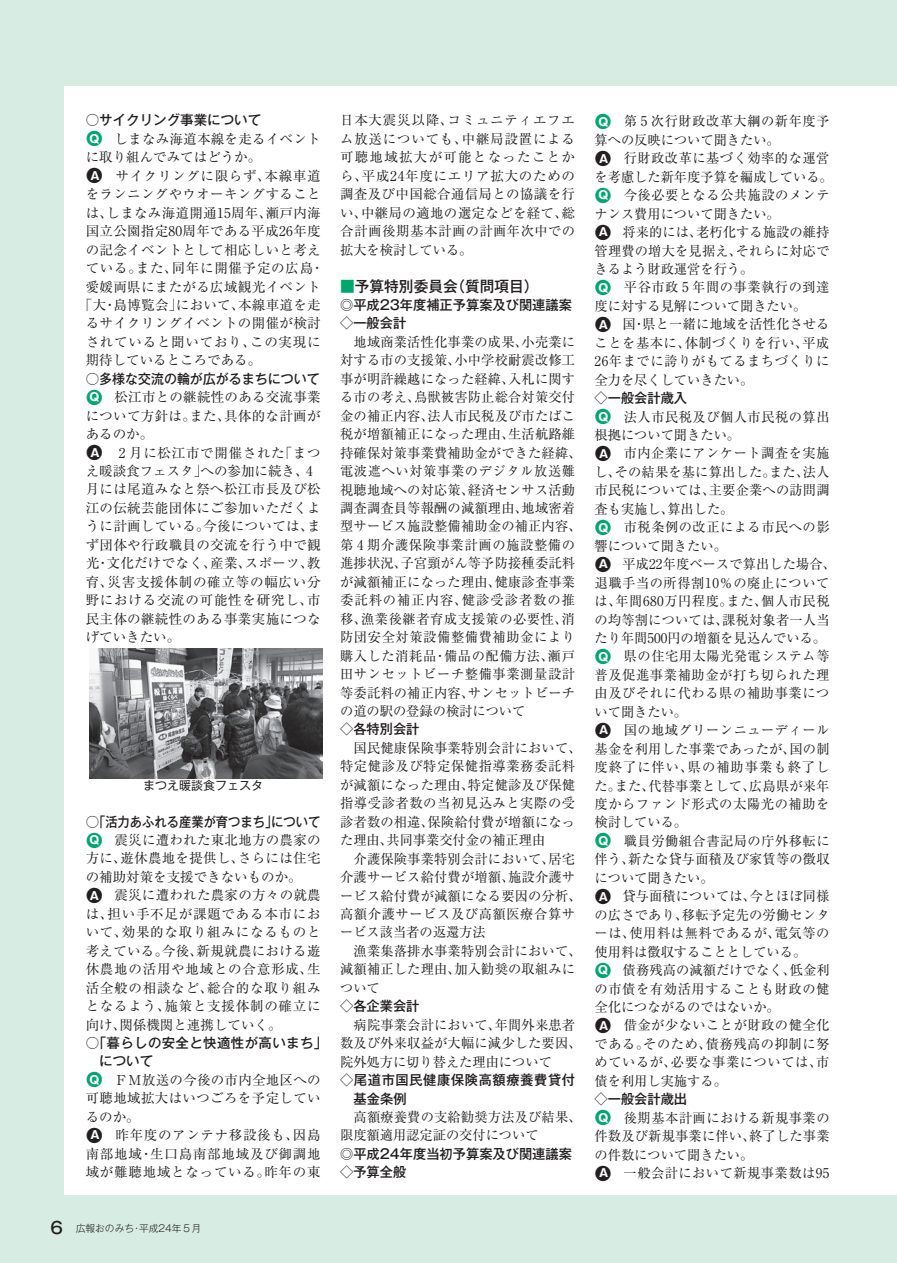
<style>
.page{position:relative;width:897px;height:1263px;background:#d7ece2}
.page>*{position:absolute;margin:0;border:0;box-sizing:border-box;transform-origin:0 0}
.t1{font:700 17.25px "Gothic MB101 Pro";color:#231f20}
.t2{font:500 15px "Gothic MB101 Pro";color:#231f20}
.t3{font:13.5px/18.5px "Ryumin Pro";letter-spacing:.02em;color:#231f20;text-align:justify}
.t4{font:500 13.5px/18.5px "Gothic MB101 Pro";color:#231f20}
.t5{font:13.5px/18.5px "Ryumin Pro";letter-spacing:.04em;color:#231f20}
.t6{font:13.5px/18.5px "Ryumin Pro";color:#231f20}
.t7{font:13.5px "Ryumin Pro";letter-spacing:.055em;color:#231f20}
.t8{font:500 13.5px/18.5px "Gothic MB101 Pro";letter-spacing:.025em;color:#231f20}
.t9{font:500 13.5px/18.5px "Gothic MB101 Pro";letter-spacing:.045em;color:#231f20}
.t10{font:13.5px "Ryumin Pro";letter-spacing:.05em;color:#231f20}
.t11{font:12px "Gothic MB101 Pro";color:#231f20}
.t12{font:300 9.75px "Gothic MB101 Pro";color:#231f20}
.s1{font-family:"Gothic MB101 Pro";font-weight:700;font-size:17.25px;color:#00a76d}
.s2{font-family:"Gothic MB101 Pro";font-weight:700;font-size:11.25px;color:#fff}
.s3{font-family:"Gothic MB101 Pro";font-weight:700;font-size:17.25px}
.s4{font-size:11.25px;color:#fff}
.s5{font-weight:500;font-size:16.5px}
.s6{color:#00a76d}
</style>
<div class="page">
<hr style="left:893px;top:87px;width:4px;height:1108px;background:#fff">
<div style="left:64px;top:87px;width:829px;height:1108px;background:#fff"></div>
<img style="left:90px;top:648px;width:233px;height:130px">
<p class="t4" style="left:86px;top:109px;width:177px">○サイクリング事業について</p>
<p class="t3" style="left:86px;top:129px;width:236px"><span class="s1">●</span><span class="s2">Q</span>　しまなみ海道本線を走るイベントに取り組んでみてはどうか。</p>
<p class="t10" style="left:86px;top:165px;width:236px"><span class="s3">●</span><span class="s2">A</span>　サイクリングに限らず、本線車道</p>
<p class="t3" style="left:86px;top:184px;width:236px">をランニングやウオーキングすること</p>
<p class="t3" style="left:86px;top:203px;width:236px">は、しまなみ海道開通15周年、瀬戸内海</p>
<p class="t3" style="left:86px;top:221px;width:236px">国立公園指定80周年である平成26年度</p>
<p class="t3" style="left:86px;top:239px;width:236px">の記念イベントとして相応しいと考え</p>
<p class="t7" style="left:86px;top:257px;width:240px">ている。また、同年に開催予定の広島・</p>
<p class="t3" style="left:86px;top:276px;width:236px">愛媛両県にまたがる広域観光イベント</p>
<p class="t3" style="left:79px;top:295px;width:243px">「大・島博覧会」において、本線車道を走</p>
<p class="t3" style="left:86px;top:313px;width:236px">るサイクリングイベントの開催が検討</p>
<p class="t7" style="left:86px;top:331px;width:236px">されていると聞いており、この実現に</p>
<p class="t6" style="left:86px;top:350px;width:177px">期待しているところである。</p>
<p class="t4" style="left:86px;top:368px;width:235px">○多様な交流の輪が広がるまちについて</p>
<p class="t3" style="left:86px;top:387px;width:236px"><span class="s1">●</span><span class="s2">Q</span>　松江市との継続性のある交流事業について方針は。また、具体的な計画があるのか。</p>
<p class="t1" style="left:86px;top:438px;width:19px">●<span class="s4">A</span></p>
<p class="t3" style="left:86px;top:442px;width:236px;text-align:left;text-indent:33px">2 月に松江市で開催された「まつえ暖談食フェスタ」への参加に続き、4月には尾道みなと祭へ松江市長及び松江の伝統芸能団体にご参加いただくように計画している。今後については、まず団体や行政職員の交流を行う中で観光・文化だけでなく、産業、スポーツ、教育、災害支援体制の確立等の幅広い分野における交流の可能性を研究し、市民主体の継続性のある事業実施につなげていきたい。</p>
<p class="t11" style="left:143px;top:775px;width:121px">まつえ暖談食フェスタ</p>
<p class="t4" style="left:86px;top:811px;width:236px">○「活力あふれる産業が育つまち」について</p>
<p class="t3" style="left:86px;top:830px;width:236px"><span class="s1">●</span><span class="s2">Q</span>　震災に遭われた東北地方の農家の方に、遊休農地を提供し、さらには住宅の補助対策を支援できないものか。</p>
<p class="t3" style="left:86px;top:885px;width:236px"><span class="s3">●</span><span class="s2">A</span>　震災に遭われた農家の方々の就農は、担い手不足が課題である本市において、効果的な取り組みになるものと考えている。今後、新規就農における遊休農地の活用や地域との合意形成、生活全般の相談など、総合的な取り組みとなるよう、施策と支援体制の確立に向け、関係機関と連携していく。</p>
<p class="t8" style="left:99px;top:1032px;width:230px;text-indent:-14px">○「暮らしの安全と快適性が高いまち」について</p>
<p class="t3" style="left:86px;top:1070px;width:236px"><span class="s1">●</span><span class="s2">Q</span>　ＦＭ放送の今後の市内全地区への可聴地域拡大はいつごろを予定しているのか。</p>
<p class="t3" style="left:86px;top:1125px;width:236px"><span class="s3">●</span><span class="s2">A</span>　昨年度のアンテナ移設後も、因島南部地域・生口島南部地域及び御調地域が難聴地域となっている。昨年の東</p>
<p class="t12" style="left:50px;top:1220px;width:152px"><span class="s5">6</span> 広報おのみち・平成24年５月</p>
<p class="t3" style="left:340px;top:110px;width:236px">日本大震災以降、コミュニティエフエム放送についても、中継局設置による可聴地域拡大が可能となったことから、平成24年度にエリア拡大のための調査及び中国総合通信局との協議を行い、中継局の適地の選定などを経て、総合計画後期基本計画の計画年次中での拡大を検討している。</p>
<p class="t2" style="left:340px;top:273px;width:200px"><span class="s6">■</span>予算特別委員会（質問項目）</p>
<p class="t4" style="left:340px;top:294px;width:233px">◎平成23年度補正予算案及び関連議案◇一般会計</p>
<p class="t3" style="left:340px;top:332px;width:243px;text-align:left">　地域商業活性化事業の成果、小売業に対する市の支援策、小中学校耐震改修工事が明許繰越になった経緯、入札に関する市の考え、鳥獣被害防止総合対策交付金の補正内容、法人市民税及び市たばこ税が増額補正になった理由、生活航路維持確保対策事業費補助金ができた経緯、電波遮へい対策事業のデジタル放送難視聴地域への対応策、経済センサス活動調査調査員等報酬の減額理由、地域密着型サービス施設整備補助金の補正内容、第 4 期介護保険事業計画の施設整備の進捗状況、子宮頸がん等予防接種委託料が減額補正になった理由、健康診査事業委託料の補正内容、健診受診者数の推移、漁業後継者育成支援策の必要性、消防団安全対策設備整備費補助金により購入した消耗品・備品の配備方法、瀬戸田サンセットビーチ整備事業測量設計等委託料の補正内容、サンセットビーチの道の駅の登録の検討について</p>
<p class="t4" style="left:340px;top:718px;width:81px">◇各特別会計</p>
<p class="t3" style="left:340px;top:738px;width:243px;text-align:left">　国民健康保険事業特別会計において、特定健診及び特定保健指導業務委託料が減額になった理由、特定健診及び保健指導受診者数の当初見込みと実際の受診者数の相違、保険給付費が増額になった理由、共同事業交付金の補正理由<br>　介護保険事業特別会計において、居宅介護サービス給付費が増額、施設介護サービス給付費が減額になる要因の分析、高額介護サービス及び高額医療合算サービス該当者の返還方法<br>　漁業集落排水事業特別会計において、減額補正した理由、加入勧奨の取組みについて</p>
<p class="t4" style="left:340px;top:995px;width:81px">◇各企業会計</p>
<p class="t3" style="left:340px;top:1015px;width:243px;text-align:left">　病院事業会計において、年間外来患者数及び外来収益が大幅に減少した要因、院外処方に切り替えた理由について</p>
<p class="t9" style="left:353px;top:1069px;width:223px;text-indent:-13px">◇尾道市国民健康保険高額療養費貸付基金条例</p>
<p class="t3" style="left:340px;top:1107px;width:243px">　高額療養費の支給勧奨方法及び結果、限度額適用認定証の交付について</p>
<p class="t4" style="left:340px;top:1143px;width:233px">◎平成24年度当初予算案及び関連議案◇予算全般</p>
<p class="t3" style="left:594px;top:111px;width:236px"><span class="s1">●</span><span class="s2">Q</span> 第 5 次行財政改革大綱の新年度予算への反映について聞きたい。</p>
<p class="t6" style="left:594px;top:148px;width:240px"><span class="s3">●</span><span class="s2">A</span>　行財政改革に基づく効率的な運営を考慮した新年度予算を編成している。</p>
<p class="t5" style="left:594px;top:185px;width:236px"><span class="s1">●</span><span class="s2">Q</span>　今後必要となる公共施設のメンテナンス費用について聞きたい。</p>
<p class="t3" style="left:594px;top:222px;width:236px"><span class="s3">●</span><span class="s2">A</span>　将来的には、老朽化する施設の維持管理費の増大を見据え、それらに対応できるよう財政運営を行う。</p>
<p class="t6" style="left:594px;top:277px;width:236px"><span class="s1">●</span><span class="s2">Q</span>　平谷市政 5 年間の事業執行の到達度に対する見解について聞きたい。</p>
<p class="t3" style="left:594px;top:314px;width:236px"><span class="s3">●</span><span class="s2">A</span>　国・県と一緒に地域を活性化させることを基本に、体制づくりを行い、平成26年までに誇りがもてるまちづくりに全力を尽くしていきたい。</p>
<p class="t4" style="left:594px;top:387px;width:94px">◇一般会計歳入</p>
<p class="t5" style="left:594px;top:406px;width:236px"><span class="s1">●</span><span class="s2">Q</span>　法人市民税及び個人市民税の算出根拠について聞きたい。</p>
<p class="t3" style="left:594px;top:443px;width:236px"><span class="s3">●</span><span class="s2">A</span>　市内企業にアンケート調査を実施し、その結果を基に算出した。また、法人市民税については、主要企業への訪問調査も実施し、算出した。</p>
<p class="t5" style="left:594px;top:517px;width:236px"><span class="s1">●</span><span class="s2">Q</span>　市税条例の改正による市民への影響について聞きたい。</p>
<p class="t3" style="left:594px;top:554px;width:243px;text-align:left"><span class="s3">●</span><span class="s2">A</span>　平成22年度ベースで算出した場合、退職手当の所得割10％の廃止については、年間680万円程度。また、個人市民税の均等割については、課税対象者一人当たり年間500円の増額を見込んでいる。</p>
<p class="t3" style="left:594px;top:646px;width:236px"><span class="s1">●</span><span class="s2">Q</span>　県の住宅用太陽光発電システム等普及促進事業補助金が打ち切られた理由及びそれに代わる県の補助事業について聞きたい。</p>
<p class="t3" style="left:594px;top:720px;width:236px"><span class="s3">●</span><span class="s2">A</span>　国の地域グリーンニューディール基金を利用した事業であったが、国の制度終了に伴い、県の補助事業も終了した。また、代替事業として、広島県が来年度からファンド形式の太陽光の補助を検討している。</p>
<p class="t3" style="left:594px;top:831px;width:236px"><span class="s1">●</span><span class="s2">Q</span>　職員労働組合書記局の庁外移転に伴う、新たな貸与面積及び家賃等の徴収について聞きたい。</p>
<p class="t3" style="left:594px;top:886px;width:236px"><span class="s3">●</span><span class="s2">A</span>　貸与面積については、今とほぼ同様の広さであり、移転予定先の労働センターは、使用料は無料であるが、電気等の使用料は徴収することとしている。</p>
<p class="t3" style="left:594px;top:960px;width:236px"><span class="s1">●</span><span class="s2">Q</span>　債務残高の減額だけでなく、低金利の市債を有効活用することも財政の健全化につながるのではないか。</p>
<p class="t3" style="left:594px;top:1015px;width:236px"><span class="s3">●</span><span class="s2">A</span>　借金が少ないことが財政の健全化である。そのため、債務残高の抑制に努めているが、必要な事業については、市債を利用し実施する。</p>
<p class="t4" style="left:594px;top:1088px;width:94px">◇一般会計歳出</p>
<p class="t3" style="left:594px;top:1107px;width:236px"><span class="s1">●</span><span class="s2">Q</span>　後期基本計画における新規事業の件数及び新規事業に伴い、終了した事業の件数について聞きたい。</p>
<p class="t3" style="left:594px;top:1163px;width:236px"><span class="s3">●</span><span class="s2">A</span>　一般会計において新規事業数は95</p>
</div>
